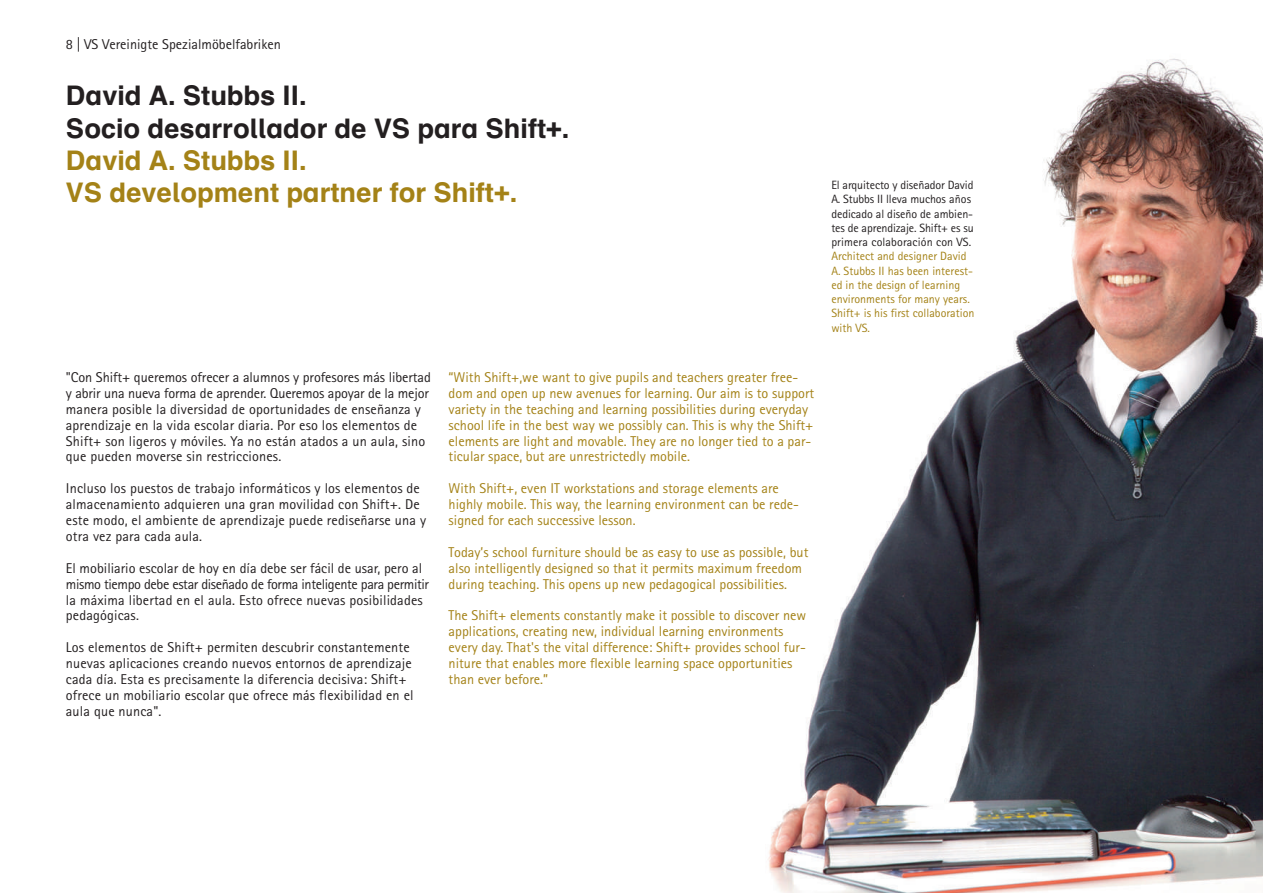
<style>
.page{position:relative;width:1263px;height:893px;background:#fff}
.page>*{position:absolute;margin:0;border:0;box-sizing:border-box;transform-origin:0 0}
.t1{font:700 27px/32.4px "Schulbuch Nord Pro";color:#231f20}
.t2{font:700 27px/32.4px "Schulbuch Nord Pro";color:#a48217}
.t3{font:14.25px/15.9px "Rotis Sans Serif Pro";letter-spacing:.01em;color:#231f20}
.t4{font:14.25px/15.9px "Rotis Sans Serif Pro";color:#a48217}
.t5{font:12px/14.2px "Rotis Sans Serif Pro";color:#a48217}
.t6{font:12px/14.2px "Rotis Sans Serif Pro";letter-spacing:-.01em;color:#231f20}
</style>
<div class="page">
<img style="left:768px;top:58px;width:495px;height:835px">
<p class="t3" style="left:66px;top:37px;width:216px">8 | VS Vereinigte Spezialmöbelfabriken</p>
<h1 class="t1" style="left:66px;top:82px;width:505px">David A. Stubbs II.<br>Socio desarrollador de VS para Shift+.</h1>
<h1 class="t2" style="left:66px;top:147px;width:453px">David A. Stubbs II.<br>VS development partner for Shift+.</h1>
<p class="t3" style="left:66px;top:371px;width:367px">"Con Shift+ queremos ofrecer a alumnos y profesores más libertad y abrir una nueva forma de aprender. Queremos apoyar de la mejor manera posible la diversidad de oportunidades de enseñanza y aprendizaje en la vida escolar diaria. Por eso los elementos de Shift+ son ligeros y móviles. Ya no están atados a un aula, sino que pueden moverse sin restricciones.</p>
<p class="t3" style="left:66px;top:482px;width:362px">Incluso los puestos de trabajo informáticos y los elementos de almacenamiento adquieren una gran movilidad con Shift+. De este modo, el ambiente de aprendizaje puede rediseñarse una y otra vez para cada aula.</p>
<p class="t3" style="left:66px;top:561px;width:365px">El mobiliario escolar de hoy en día debe ser fácil de usar, pero al mismo tiempo debe estar diseñado de forma inteligente para permitir la máxima libertad en el aula. Esto ofrece nuevas posibilidades pedagógicas.</p>
<p class="t3" style="left:66px;top:641px;width:349px">Los elementos de Shift+ permiten descubrir constantemente nuevas aplicaciones creando nuevos entornos de aprendizaje cada día. Esta es precisamente la diferencia decisiva: Shift+ ofrece un mobiliario escolar que ofrece más flexibilidad en el aula que nunca".</p>
<p class="t4" style="left:449px;top:371px;width:367px">“With Shift+,we want to give pupils and teachers greater free&shy;dom and open up new avenues for learning. Our aim is to support variety in the teaching and learning possibilities during everyday school life in the best way we possibly can. This is why the Shift+ elements are light and movable. They are no longer tied to a par&shy;ticular space, but are unrestrictedly mobile.</p>
<p class="t4" style="left:449px;top:482px;width:352px">With Shift+, even IT workstations and storage elements are highly mobile. This way, the learning environment can be rede&shy;signed for each successive lesson.</p>
<p class="t4" style="left:449px;top:545px;width:361px">Today’s school furniture should be as easy to use as possible, but also intelligently designed so that it permits maximum freedom during teaching. This opens up new pedagogical possibilities.</p>
<p class="t4" style="left:449px;top:609px;width:359px">The Shift+ elements constantly make it possible to discover new applications, creating new, individual learning environments every day. That's the vital difference: Shift+ provides school fur&shy;niture that enables more flexible learning space opportunities than ever before.”</p>
<p class="t6" style="left:831px;top:179px;width:144px">El arquitecto y diseñador David<br>A. Stubbs II lleva muchos años dedicado al diseño de ambien&shy;tes de aprendizaje. Shift+ es su primera colaboración con VS.</p>
<p class="t5" style="left:831px;top:250px;width:145px">Architect and designer David<br>A. Stubbs II has been interest&shy;ed in the design of learning environments for many years.<br>Shift+ is his first collaboration with VS.</p>
</div>
